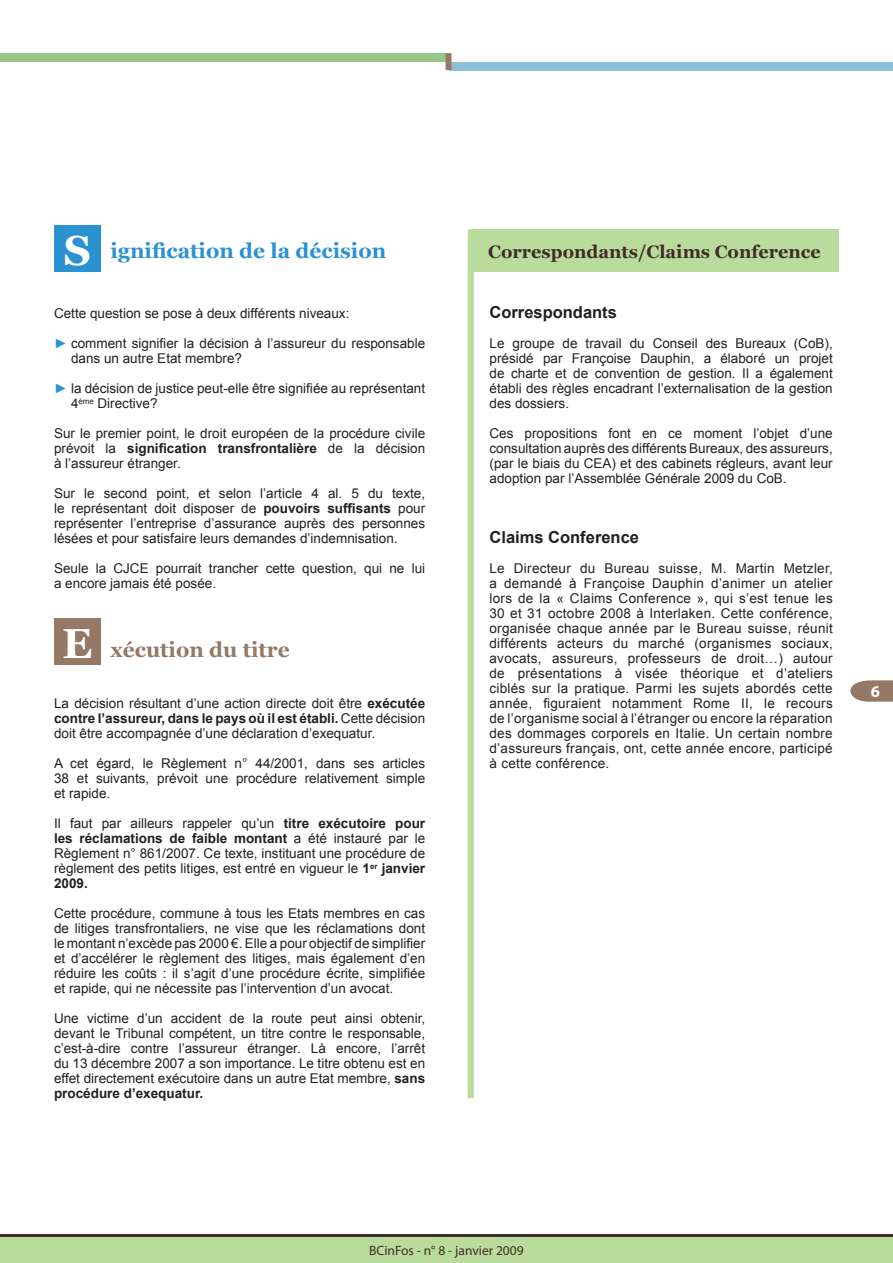
<style>
.page{position:relative;width:893px;height:1263px;background:#fff}
.page>*{position:absolute;margin:0;border:0;box-sizing:border-box;transform-origin:0 0}
.texte_fin_de{font:700 42px "Georgia";color:#fff}
.texte_sans_retrait{font:700 21px "Georgia";color:#2a92d0}
.texte_sans_retrait-2{font:700 21px "Georgia";color:#957866}
.t1{font:700 18px "Georgia";color:#412c27}
.texte{font:700 16.5px "Arial";color:#231f20}
.texte-2{font:13.5px/15px "Arial";color:#231f20;text-align:justify}
.texte_sans_espacemen{font:13.5px "Arial";color:#231f20}
.t2{font:13.5px "Myriad Pro";color:#412c27}
.s1{color:#2a92d0}
.s2{font-weight:700}
</style>
<div class="page">
<div style="left:54px;top:225px;width:47px;height:47px;background:#2a92d0"></div>
<div style="left:54px;top:618px;width:47px;height:47px;background:#957866"></div>
<div style="left:0;top:53px;width:449px;height:9px;background:#94c786"></div>
<div style="left:449px;top:62px;width:444px;height:8px;background:#8bc0d8"></div>
<div style="left:446px;top:53px;width:6px;height:17px;background:#957866"></div>
<div style="left:0;top:1237px;width:893px;height:26px;background:#b9db9b"></div>
<hr style="left:0;top:1235px;width:893px;height:2px;background:#412c27">
<div style="left:471px;top:230px;width:368px;height:42px;background:#b9db9b"></div>
<div style="left:468px;top:230px;width:6px;height:868px;background:#b9db9b"></div>
<svg style="left:850px;top:680px;width:43px;height:22px"></svg>
<p class="texte_fin_de" style="left:64px;top:227px;width:29px">S</p>
<p class="texte_sans_retrait" style="left:111px;top:239px;width:277px">ignification de la décision</p>
<p class="texte_sans_espacemen" style="left:54px;top:304px;width:297px">Cette question se pose à deux différents niveaux:</p>
<p class="texte-2" style="left:71px;top:336px;width:356px;text-indent:-17px"><span class="s1">►</span> comment signifier la décision à l’assureur du responsable dans un autre Etat membre?</p>
<p class="texte-2" style="left:71px;top:381px;width:356px;text-indent:-17px"><span class="s1">►</span> la décision de justice peut-elle être signifiée au représentant<br>4<sup>ème</sup> Directive?</p>
<p class="texte-2" style="left:54px;top:426px;width:373px">Sur le premier point, le droit européen de la procédure civile prévoit la <span class="s2">signification transfrontalière</span> de la décision à l’assureur étranger.</p>
<p class="texte-2" style="left:54px;top:486px;width:373px">Sur le second point, et selon l’article 4 al. 5 du texte, le représentant doit disposer de <span class="s2">pouvoirs suffisants</span> pour représenter l’entreprise d’assurance auprès des personnes lésées et pour satisfaire leurs demandes d’indemnisation.</p>
<p class="texte-2" style="left:54px;top:561px;width:373px">Seule la CJCE pourrait trancher cette question, qui ne lui a encore jamais été posée.</p>
<p class="texte_fin_de" style="left:62px;top:620px;width:32px">E</p>
<p class="texte_sans_retrait-2" style="left:111px;top:638px;width:181px">xécution du titre</p>
<p class="texte-2" style="left:54px;top:696px;width:373px">La décision résultant d’une action directe doit être <span class="s2">exécutée contre l’assureur, dans le pays où il est établi.</span> Cette décision doit être accompagnée d’une déclaration d’exequatur.</p>
<p class="texte-2" style="left:54px;top:756px;width:373px">A cet égard, le Règlement n° 44/2001, dans ses articles 38 et suivants, prévoit une procédure relativement simple et rapide.</p>
<p class="texte-2" style="left:54px;top:816px;width:373px">Il faut par ailleurs rappeler qu’un <span class="s2">titre exécutoire pour les réclamations de faible montant</span> a été instauré par le Règlement n° 861/2007. Ce texte, instituant une procédure de règlement des petits litiges, est entré en vigueur le <span class="s2">1</span><sup>er</sup> <span class="s2">janvier 2009.</span></p>
<p class="texte-2" style="left:54px;top:906px;width:373px">Cette procédure, commune à tous les Etats membres en cas de litiges transfrontaliers, ne vise que les réclamations dont le montant n’excède pas 2000 €. Elle a pour objectif de simplifier et d’accélérer le règlement des litiges, mais également d’en réduire les coûts : il s’agit d’une procédure écrite, simplifiée et rapide, qui ne nécessite pas l’intervention d’un avocat.</p>
<p class="texte-2" style="left:54px;top:1011px;width:373px">Une victime d’un accident de la route peut ainsi obtenir, devant le Tribunal compétent, un titre contre le responsable, c’est-à-dire contre l’assureur étranger. Là encore, l’arrêt du 13 décembre 2007 a son importance. Le titre obtenu est en effet directement exécutoire dans un autre Etat membre, <span class="s2">sans procédure d’exequatur.</span></p>
<p class="t1" style="left:488px;top:242px;width:334px">Correspondants/Claims Conference</p>
<p class="texte" style="left:490px;top:301px;width:129px">Correspondants</p>
<p class="texte-2" style="left:490px;top:336px;width:345px">Le groupe de travail du Conseil des Bureaux (CoB), présidé par Françoise Dauphin, a élaboré un projet de charte et de convention de gestion. Il a également établi des règles encadrant l’externalisation de la gestion des dossiers.</p>
<p class="texte-2" style="left:490px;top:426px;width:345px">Ces propositions font en ce moment l’objet d’une consultation auprès des différents Bureaux, des assureurs, (par le biais du CEA) et des cabinets régleurs, avant leur adoption par l’Assemblée Générale 2009 du CoB.</p>
<p class="texte" style="left:490px;top:526px;width:151px">Claims Conference</p>
<p class="texte-2" style="left:490px;top:561px;width:345px">Le Directeur du Bureau suisse, M. Martin Metzler, a demandé à Françoise Dauphin d’animer un atelier lors de la « Claims Conference », qui s’est tenue les 30 et 31 octobre 2008 à Interlaken. Cette conférence, organisée chaque année par le Bureau suisse, réunit différents acteurs du marché (organismes sociaux, avocats, assureurs, professeurs de droit…) autour de présentations à visée théorique et d’ateliers ciblés sur la pratique. Parmi les sujets abordés cette année, figuraient notamment Rome II, le recours de l’organisme social à l’étranger ou encore la réparation des dommages corporels en Italie. Un certain nombre d’assureurs français, ont, cette année encore, participé à cette conférence.</p>
<p class="t2" style="left:369px;top:1242px;width:156px">BCinFos - n° 8 - janvier 2009</p>
</div>
